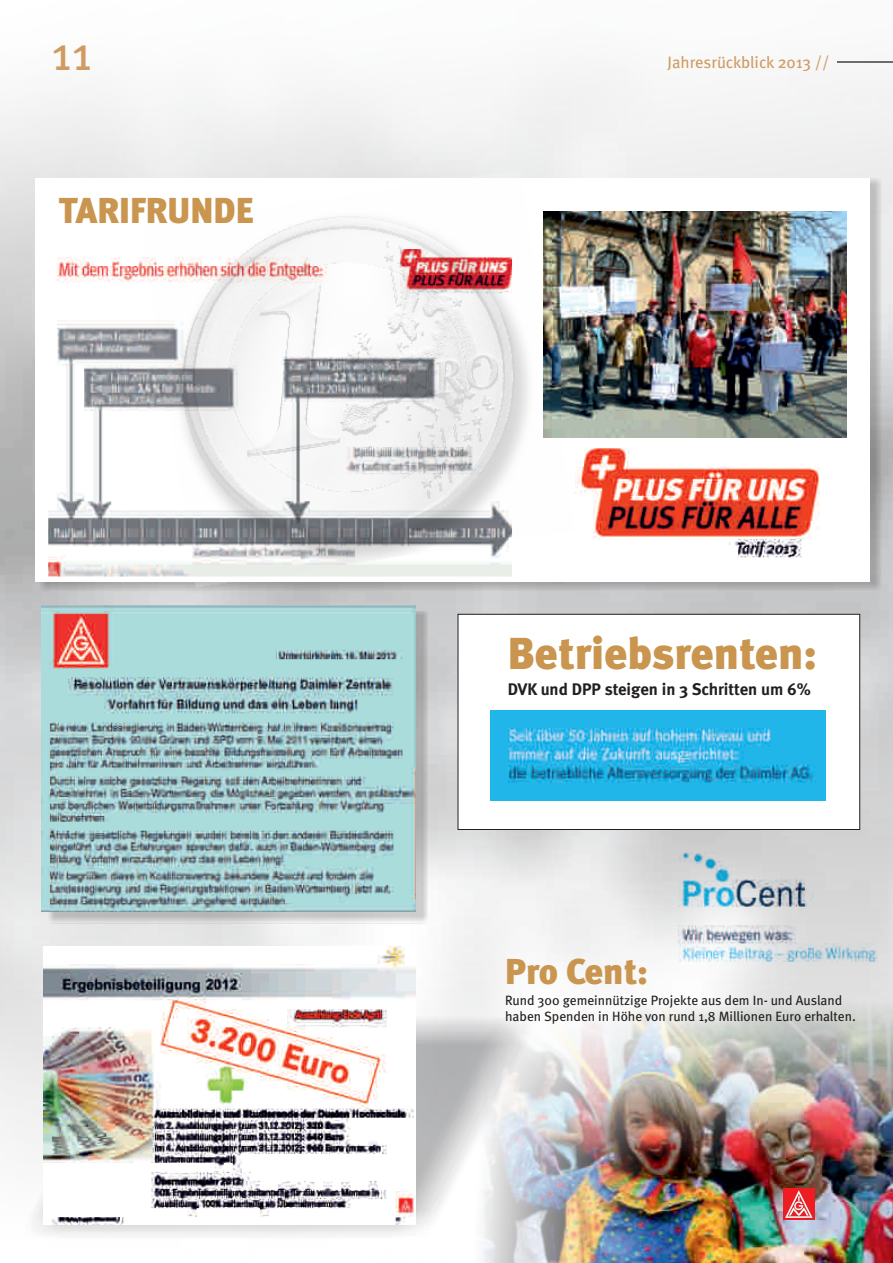
<style>
.page{position:relative;width:893px;height:1263px;background:#fff}
.page>*{position:absolute;margin:0;border:0;box-sizing:border-box;transform-origin:0 0}
.t1{font:47.85px "Meta";color:#cf9b62}
.t2{font:900 44.7px "Meta";color:#c9954f}
.t3{font:900 36px "Meta";color:#c9954f}
.t4{font:700 16.8px "Meta";color:#231f20}
.t5{font:16.5px "Meta";color:#cf9b62}
.t6{font:13.5px/15.5px "Meta";color:#231f20}
</style>
<div class="page">
<img style="left:471px;top:1003px;width:422px;height:260px">
<div style="left:39px;top:178px;width:843px;height:412px;background:#231f20;opacity:.22"></div>
<div style="left:35px;top:178px;width:835px;height:404px;background:#fff"></div>
<img style="left:142px;top:171px;width:432px;height:416px">
<hr style="left:837px;top:61px;width:56px;height:2px;background:#6c6d70">
<div style="left:783px;top:1188px;width:31px;height:32px;background:#ee1d23"></div>
<svg style="left:785px;top:1190px;width:28px;height:28px"></svg>
<img style="left:48px;top:249px;width:464px;height:328px">
<img style="left:567px;top:438px;width:253px;height:133px">
<img style="left:670px;top:844px;width:214px;height:129px">
<img style="left:544px;top:212px;width:303px;height:226px">
<div style="left:48px;top:611px;width:379px;height:312px;background:#231f20;opacity:.22"></div>
<img style="left:42px;top:605px;width:373px;height:307px">
<svg style="left:16px;top:1016px;width:526px;height:223px"></svg>
<img style="left:44px;top:946px;width:372px;height:279px">
<svg style="left:457px;top:613px;width:404px;height:217px"></svg>
<img style="left:491px;top:710px;width:334px;height:91px">
<h1 class="t1" style="left:52px;top:32px;width:42px">11</h1>
<p class="t5" style="left:668px;top:55px;width:163px">Jahresrückblick 2013 //</p>
<h3 class="t3" style="left:59px;top:196px;width:196px">TARIFRUNDE</h3>
<h2 class="t2" style="left:508px;top:635px;width:311px">Betriebsrenten:</h2>
<p class="t4" style="left:508px;top:682px;width:304px">DVK und DPP steigen in 3 Schritten um 6%</p>
<h3 class="t3" style="left:505px;top:957px;width:144px">Pro Cent:</h3>
<p class="t6" style="left:505px;top:994px;width:352px">Rund 300 gemeinnützige Projekte aus dem In- und Ausland haben Spenden in Höhe von rund 1,8 Millionen Euro erhalten.</p>
</div>
